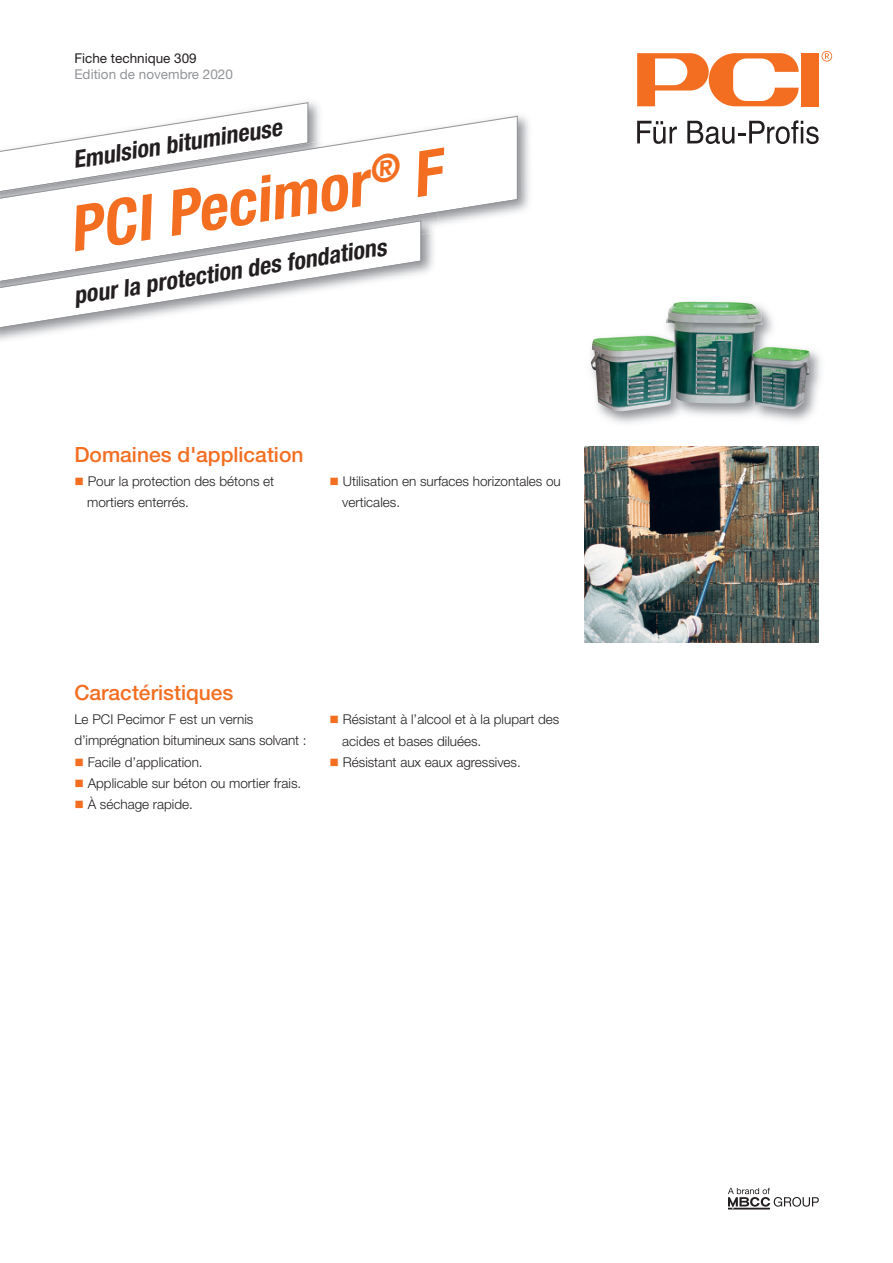
<style>
.page{position:relative;width:893px;height:1263px;background:#fff}
.page>*{position:absolute;margin:0;border:0;box-sizing:border-box;transform-origin:0 0}
.t1{font:italic 700 condensed 63px "Helvetica Neue LT Pro";color:#f36e21}
.t2{font:italic 700 condensed 24px "Helvetica Neue LT Pro";color:#231f20}
.t3{font:500 21px "Helvetica Neue LT Pro";color:#f36e21}
.t4{font:300 13.5px/21.3px "Helvetica Neue LT Pro";color:#231f20}
.t5{font:13.5px "Helvetica Neue LT Pro";color:#939598}
.t6{font:13.5px "Helvetica Neue LT Pro";color:#231f20}
.s1{color:#f36e21}
</style>
<div class="page">
<div style="left:801px;top:53px;width:18px;height:53px;background:#f36e21"></div>
<svg style="left:637px;top:53px;width:162px;height:53px"></svg>
<svg style="left:821px;top:51px;width:11px;height:11px"></svg>
<svg style="left:637px;top:121px;width:40px;height:23px"></svg>
<svg style="left:687px;top:120px;width:132px;height:24px"></svg>
<img style="left:227px;top:107px;width:302px;height:105px">
<svg style="left:1px;top:115px;width:517px;height:109px"></svg>
<img style="left:591px;top:301px;width:230px;height:122px">
<img style="left:591px;top:336px;width:82px;height:27px">
<img style="left:1px;top:212px;width:437px;height:64px">
<svg style="left:1px;top:220px;width:421px;height:110px"></svg>
<svg style="left:728px;top:1187px;width:91px;height:23px"></svg>
<img style="left:585px;top:446px;width:234px;height:196px">
<p class="t6" style="left:74px;top:53px;width:124px">Fiche technique 309</p>
<p class="t5" style="left:74px;top:69px;width:160px">Edition de novembre 2020</p>
<h2 class="t2" style="left:72px;top:151px;width:212px;rotate:-9deg">Emulsion bitumineuse</h2>
<h1 class="t1" style="left:65px;top:207px;width:378px;rotate:-9deg">PCI Pecimor<sup>®</sup> F</h1>
<h2 class="t2" style="left:72px;top:287px;width:318px;rotate:-9deg">pour la protection des fondations</h2>
<h3 class="t3" style="left:74px;top:446px;width:231px">Domaines d'application</h3>
<p class="t4" style="left:87px;top:472px;width:189px;text-indent:-13px"><span class="s1">■</span> Pour la protection des bétons et mortiers enterrés.</p>
<p class="t4" style="left:342px;top:472px;width:220px;text-indent:-13px"><span class="s1">■</span> Utilisation en surfaces horizontales ou verticales.</p>
<h3 class="t3" style="left:74px;top:685px;width:161px">Caractéristiques</h3>
<p class="t4" style="left:74px;top:710px;width:233px">Le PCI Pecimor F est un vernis d’imprégnation bitumineux sans solvant :</p>
<p class="t4" style="left:74px;top:752px;width:130px"><span class="s1">■</span> Facile d’application.</p>
<p class="t4" style="left:74px;top:774px;width:228px"><span class="s1">■</span> Applicable sur béton ou mortier frais.</p>
<p class="t4" style="left:74px;top:795px;width:120px"><span class="s1">■</span> À séchage rapide.</p>
<p class="t4" style="left:342px;top:710px;width:219px;text-indent:-13px"><span class="s1">■</span> Résistant à l’alcool et à la plupart des acides et bases diluées.</p>
<p class="t4" style="left:330px;top:753px;width:193px"><span class="s1">■</span> Résistant aux eaux agressives.</p>
</div>
